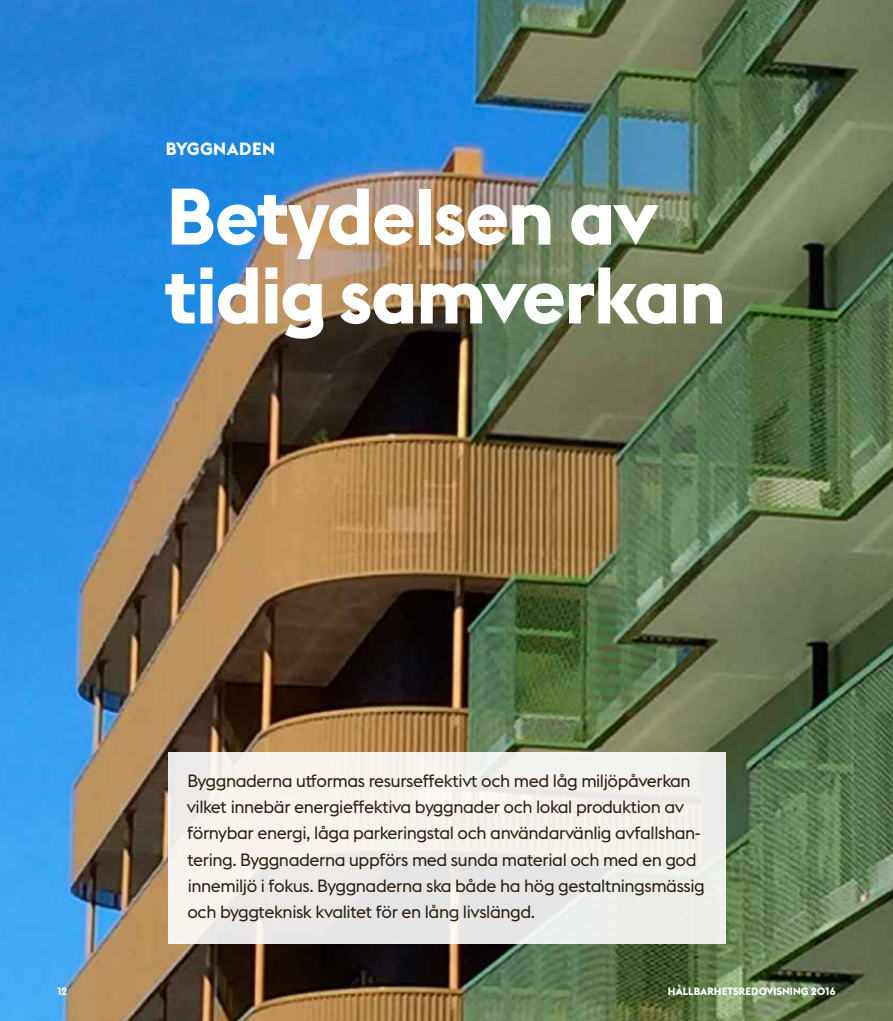
<style>
.page{position:relative;width:893px;height:1021px;background:#fff}
.page>*{position:absolute;margin:0;border:0;box-sizing:border-box;transform-origin:0 0}
.t1{font:700 78.9px/78.9px "Stockholm Type Display";letter-spacing:-.02em;color:#fff}
.t2{font:17.55px/26.2px "Stockholm Type";letter-spacing:-.025em;color:#2d1f11}
.t3{font:700 17.55px "Stockholm Type";letter-spacing:.025em;color:#fff}
.t4{font:700 10.5px "Stockholm Type";color:#fff}
</style>
<div class="page">
<img style="left:0;top:0;width:893px;height:1020px">
<div style="left:168px;top:751px;width:557px;height:192px;background:#f1f0eb"></div>
<p class="t3" style="left:166px;top:136px;width:111px">BYGGNADEN</p>
<h1 class="t1" style="left:165px;top:174px;width:563px">Betydelsen av tidig samverkan</h1>
<p class="t2" style="left:187px;top:766px;width:520px">Byggnaderna utformas resurseffektivt och med låg miljöpåverkan vilket innebär energieffektiva byggnader och lokal produktion av förnybar energi, låga parkeringstal och användarvänlig avfallshan&shy;tering. Byggnaderna uppförs med sunda material och med en god innemiljö i fokus. Byggnaderna ska både ha hög gestaltningsmässig och byggteknisk kvalitet för en lång livslängd.</p>
<p class="t4" style="left:57px;top:984px;width:11px">12</p>
<p class="t4" style="left:668px;top:984px;width:169px">HÅLLBARHETSREDOVISNING 2016</p>
</div>
